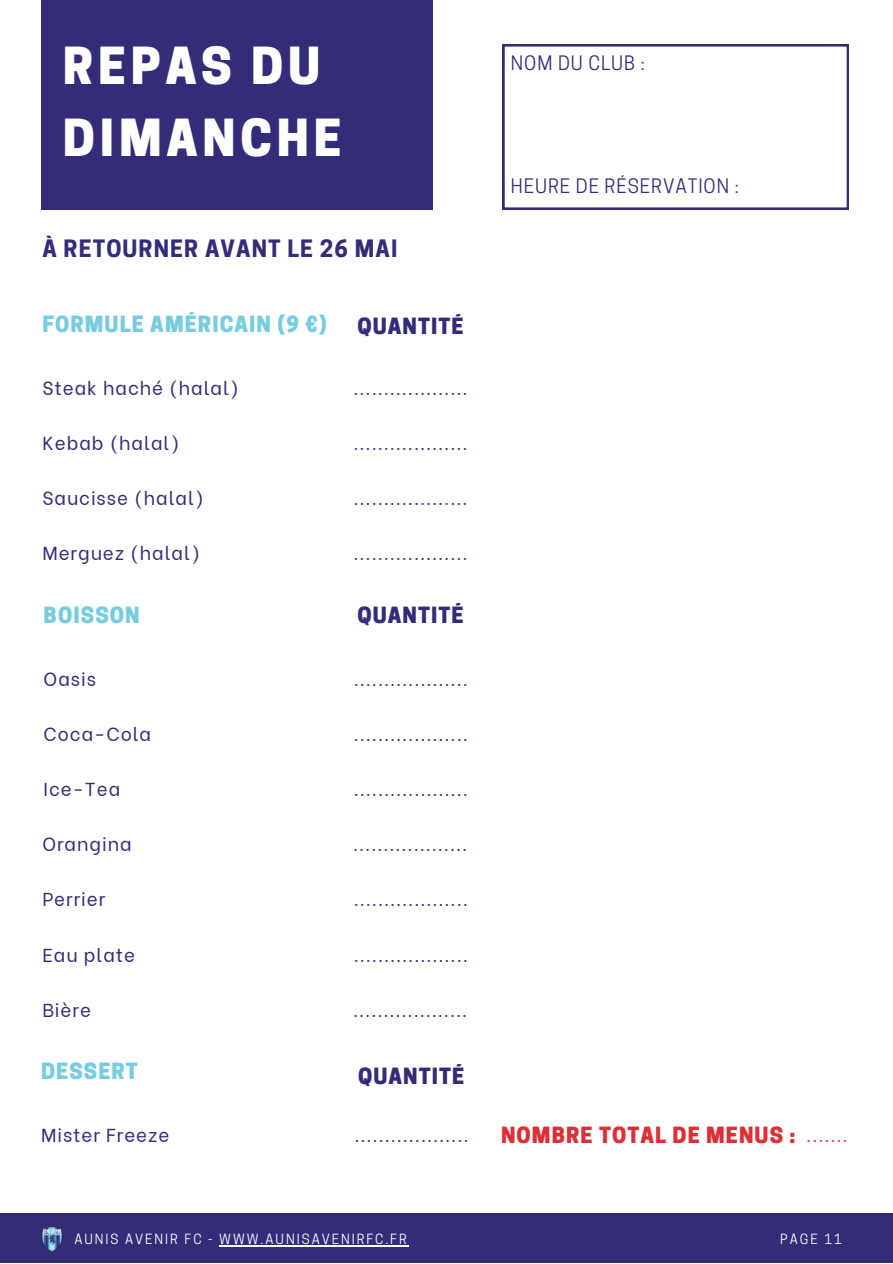
<style>
.page{position:relative;width:893px;height:1264px;background:#fff}
.page>*{position:absolute;margin:0;border:0;box-sizing:border-box;transform-origin:0 0}
.t1{font:800 48px/72px "Cooper Hewitt";letter-spacing:.1em;color:#fff}
.t2{font:700 22.5px "Cooper Hewitt";letter-spacing:.05em;color:#332c78}
.t3{font:800 21px "Cooper Hewitt";letter-spacing:.05em;color:#78ccdf}
.t4{font:800 21px "Cooper Hewitt";letter-spacing:.05em;color:#dc2f36}
.t5{font:800 21px "Cooper Hewitt";letter-spacing:.05em;color:#332c78}
.t6{font:18.75px "Be Vietnam";letter-spacing:.05em;color:#332c78}
.t7{font:18.75px "Cooper Hewitt";letter-spacing:.05em;color:#332c78}
.t8{font:13.2px "Cooper Hewitt";letter-spacing:.15em;color:#fff}
.s1{font-family:"Be Vietnam";font-weight:400;font-size:18.75px}
</style>
<div class="page">
<div style="left:0;top:1213px;width:892px;height:49px;background:#332c78"></div>
<img style="left:41px;top:1226px;width:21px;height:25px">
<div style="left:41px;top:0;width:391px;height:210px;background:#332c78"></div>
<hr style="left:219px;top:1244px;width:190px;height:1px;background:#fff">
<svg style="left:502px;top:44px;width:346px;height:166px"></svg>
<h1 class="t1" style="left:63px;top:36px;width:280px">REPAS DU<br>DIMANCHE</h1>
<p class="t2" style="left:42px;top:240px;width:356px">À RETOURNER AVANT LE 26 MAI</p>
<p class="t3" style="left:42px;top:316px;width:286px">FORMULE AMÉRICAIN (9 €)</p>
<p class="t6" style="left:42px;top:372px;width:198px">Steak haché (halal)</p>
<p class="t6" style="left:42px;top:427px;width:139px">Kebab (halal)</p>
<p class="t6" style="left:42px;top:482px;width:163px">Saucisse (halal)</p>
<p class="t6" style="left:42px;top:538px;width:159px">Merguez (halal)</p>
<p class="t5" style="left:357px;top:318px;width:108px">QUANTITÉ</p>
<p class="t6" style="left:353px;top:373px;width:115px">...................</p>
<p class="t6" style="left:353px;top:427px;width:115px">...................</p>
<p class="t6" style="left:353px;top:482px;width:115px">...................</p>
<p class="t6" style="left:353px;top:538px;width:115px">...................</p>
<p class="t3" style="left:44px;top:607px;width:97px">BOISSON</p>
<p class="t5" style="left:357px;top:607px;width:108px">QUANTITÉ</p>
<p class="t6" style="left:44px;top:663px;width:54px">Oasis</p>
<p class="t6" style="left:44px;top:718px;width:109px">Coca-Cola</p>
<p class="t6" style="left:44px;top:773px;width:78px">Ice-Tea</p>
<p class="t6" style="left:42px;top:828px;width:91px">Orangina</p>
<p class="t6" style="left:42px;top:884px;width:64px">Perrier</p>
<p class="t6" style="left:42px;top:939px;width:94px">Eau plate</p>
<p class="t6" style="left:42px;top:994px;width:50px">Bière</p>
<p class="t6" style="left:354px;top:663px;width:115px">...................</p>
<p class="t6" style="left:354px;top:718px;width:115px">...................</p>
<p class="t6" style="left:354px;top:773px;width:115px">...................</p>
<p class="t6" style="left:353px;top:828px;width:115px">...................</p>
<p class="t6" style="left:354px;top:884px;width:115px">...................</p>
<p class="t6" style="left:354px;top:939px;width:115px">...................</p>
<p class="t6" style="left:353px;top:994px;width:115px">...................</p>
<p class="t3" style="left:41px;top:1063px;width:98px">DESSERT</p>
<p class="t5" style="left:358px;top:1068px;width:108px">QUANTITÉ</p>
<p class="t6" style="left:41px;top:1119px;width:130px">Mister Freeze</p>
<p class="t6" style="left:354px;top:1119px;width:115px">...................</p>
<p class="t7" style="left:511px;top:56px;width:135px">NOM DU CLUB :</p>
<p class="t7" style="left:511px;top:179px;width:229px">HEURE DE RÉSERVATION :</p>
<p class="t4" style="left:501px;top:1127px;width:348px">NOMBRE TOTAL DE MENUS : <span class="s1">.......</span></p>
<p class="t8" style="left:74px;top:1233px;width:334px">AUNIS AVENIR FC - WWW.AUNISAVENIRFC.FR</p>
<p class="t8" style="left:780px;top:1234px;width:63px">PAGE 11</p>
</div>
